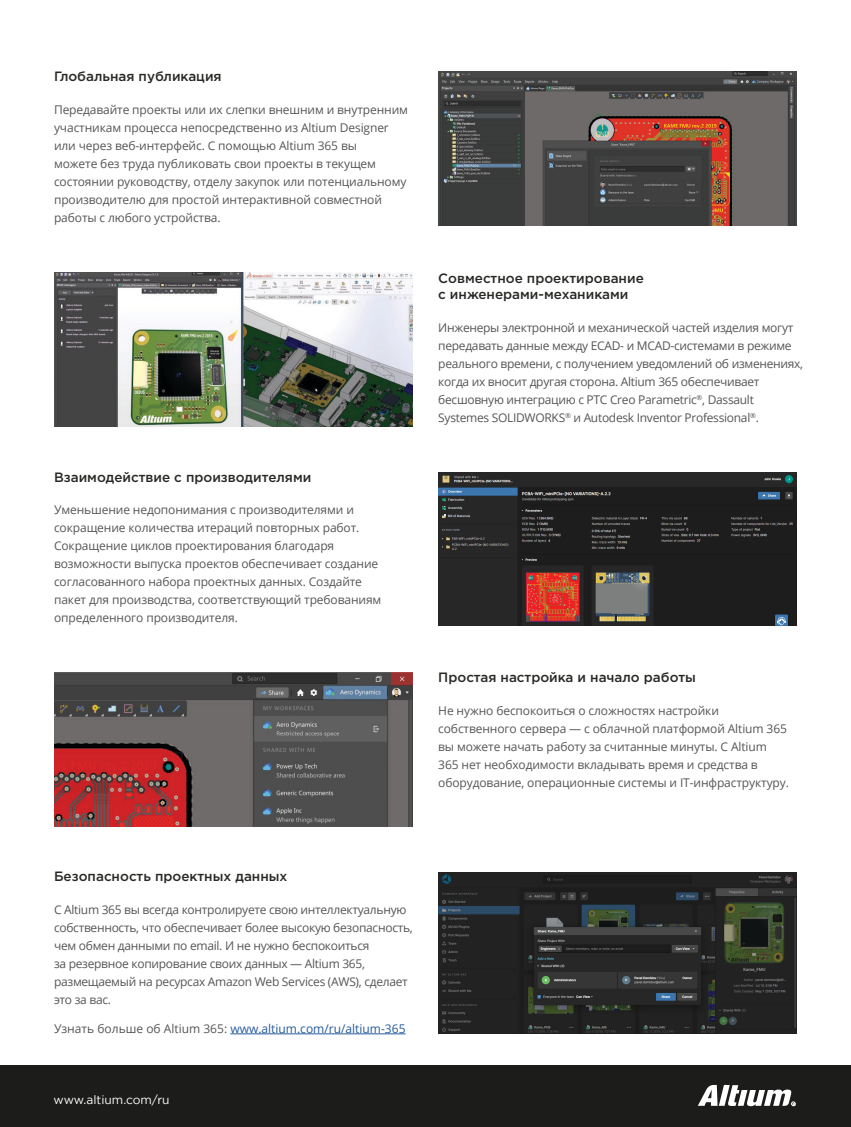
<style>
.page{position:relative;width:851px;height:1127px;background:#fff}
.page>*{position:absolute;margin:0;border:0;box-sizing:border-box;transform-origin:0 0}
.Стиль_абзаца_6{font:500 13.5px "Gotham Pro";color:#292825}
.Стиль_абзаца_7{font:500 13.5px/16.5px "Gotham Pro";color:#292825}
.Main{font:12px/18px "Open Sans";letter-spacing:-.01em;color:#555655}
.Main-2{font:12px "Open Sans";color:#265c9d}
.t1{font:12px "Gotham";color:#fff}
.t2{font:800 4.05px "Open Sans";color:#fff;scale:1.17 1}
.s1{color:#555655}
</style>
<div class="page">
<div style="left:0;top:1065px;width:850px;height:62px;background:#1c1c1b"></div>
<svg style="left:698px;top:1085px;width:97px;height:21px"></svg>
<hr style="left:230px;top:1033px;width:175px;height:1px;background:#265c9d">
<img style="left:438px;top:72px;width:358px;height:154px">
<img style="left:54px;top:273px;width:358px;height:154px">
<img style="left:438px;top:472px;width:358px;height:153px">
<img style="left:438px;top:872px;width:358px;height:161px">
<img style="left:54px;top:672px;width:358px;height:155px">
<p class="Стиль_абзаца_6" style="left:54px;top:69px;width:169px">Глобальная публикация</p>
<p class="Main" style="left:54px;top:101px;width:355px">Передавайте проекты или их слепки внешним и внутренним участникам процесса непосредственно из Altium Designer или через веб-интерфейс. С помощью Altium 365 вы<br>можете без труда публиковать свои проекты в текущем состоянии руководству, отделу закупок или потенциальному производителю для простой интерактивной совместной работы с любого устройства.</p>
<p class="Стиль_абзаца_6" style="left:54px;top:469px;width:259px">Взаимодействие с производителями</p>
<p class="Main" style="left:54px;top:501px;width:329px">Уменьшение недопонимания с производителями и сокращение количества итераций повторных работ.<br>Сокращение циклов проектирования благодаря возможности выпуска проектов обеспечивает создание согласованного набора проектных данных. Создайте пакет для производства, соответствующий требованиям определенного производителя.</p>
<p class="Стиль_абзаца_7" style="left:438px;top:269px;width:207px">Совместное проектирование с инженерами-механиками</p>
<p class="Main" style="left:438px;top:318px;width:366px">Инженеры электронной и механической частей изделия могут передавать данные между ECAD- и MCAD-системами в режиме реального времени, с получением уведомлений об изменениях, когда их вносит другая сторона. Altium 365 обеспечивает бесшовную интеграцию с PTC Creo Parametric<sup>®</sup>, Dassault Systemes SOLIDWORKS<sup>®</sup> и Autodesk Inventor Professional<sup>®</sup>.</p>
<p class="Стиль_абзаца_6" style="left:438px;top:670px;width:259px">Простая настройка и начало работы</p>
<p class="Main" style="left:438px;top:701px;width:352px">Не нужно беспокоиться о сложностях настройки собственного сервера — с облачной платформой Altium 365 вы можете начать работу за считанные минуты. С Altium 365 нет необходимости вкладывать время и средства в оборудование, операционные системы и IT-инфраструктуру.</p>
<p class="Стиль_абзаца_6" style="left:54px;top:869px;width:235px">Безопасность проектных данных</p>
<p class="Main" style="left:54px;top:900px;width:360px">С Altium 365 вы всегда контролируете свою интеллектуальную собственность, что обеспечивает более высокую безопасность, чем обмен данными по email. И не нужно беспокоиться<br>за резервное копирование своих данных — Altium 365, размещаемый на ресурсах Amazon Web Services (AWS), сделает это за вас.</p>
<p class="Main-2" style="left:54px;top:1020px;width:353px"><span class="s1">Узнать больше об Altium 365:</span> www.altium.com/ru/altium-365</p>
<p class="t1" style="left:53px;top:1093px;width:118px">www.altium.com/ru</p>
<p class="t2" style="left:792px;top:1101px;width:4px">R</p>
</div>
